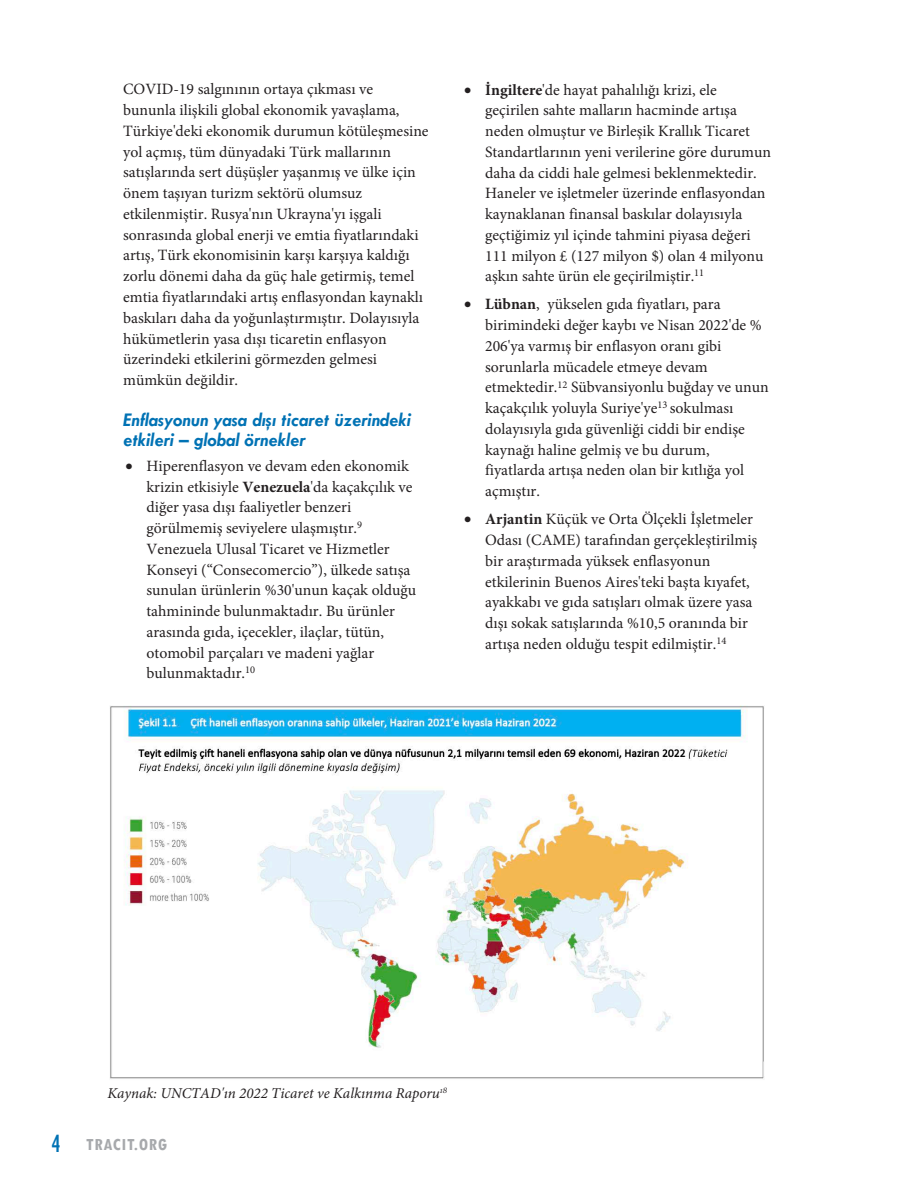
<style>
.page{position:relative;width:918px;height:1188px;background:#fff}
.page>*{position:absolute;margin:0;border:0;box-sizing:border-box;transform-origin:0 0}
.t1{font:italic 700 19.5px/20.2px "Tw Cen";color:#0072b4}
.t2{font:700 18px "Tw Cen MT Condensed";letter-spacing:.04em;color:#a7a9ac}
.t3{font:15.75px/20.7px "Minion Pro";color:#231f20}
.t4{font:italic 15px "Minion Pro";color:#231f20}
.s1{font-weight:700}
.s2{font-weight:400;font-size:27px;color:#0072b4}
</style>
<div class="page">
<img style="left:110px;top:705px;width:654px;height:374px">
<p class="t3" style="left:123px;top:79px;width:307px">COVID-19 salgınının ortaya çıkması ve bununla ilişkili global ekonomik yavaşlama, Türkiye'deki ekonomik durumun kötüleşmesine yol açmış, tüm dünyadaki Türk mallarının satışlarında sert düşüşler yaşanmış ve ülke için önem taşıyan turizm sektörü olumsuz etkilenmiştir. Rusya'nın Ukrayna'yı işgali sonrasında global enerji ve emtia fiyatlarındaki artış, Türk ekonomisinin karşı karşıya kaldığı zorlu dönemi daha da güç hale getirmiş, temel emtia fiyatlarındaki artış enflasyondan kaynaklı baskıları daha da yoğunlaştırmıştır. Dolayısıyla hükümetlerin yasa dışı ticaretin enflasyon üzerindeki etkilerini görmezden gelmesi mümkün değildir.</p>
<p class="t1" style="left:123px;top:409px;width:289px">Enflasyonun yasa dışı ticaret üzerindeki etkileri – global örnekler</p>
<p class="t3" style="left:147px;top:455px;width:271px;text-indent:-21px">• Hiperenflasyon ve devam eden ekonomik krizin etkisiyle <span class="s1">Venezuela</span>'da kaçakçılık ve diğer yasa dışı faaliyetler benzeri görülmemiş seviyelere ulaşmıştır.<sup>9<br></sup>Venezuela Ulusal Ticaret ve Hizmetler Konseyi (“Consecomercio”), ülkede satışa sunulan ürünlerin %30'unun kaçak olduğu tahmininde bulunmaktadır. Bu ürünler arasında gıda, içecekler, ilaçlar, tütün, otomobil parçaları ve madeni yağlar bulunmaktadır.<sup>10</sup></p>
<p class="t3" style="left:485px;top:79px;width:287px;text-indent:-21px">• <span class="s1">İngiltere</span>'de hayat pahalılığı krizi, ele geçirilen sahte malların hacminde artışa neden olmuştur ve Birleşik Krallık Ticaret Standartlarının yeni verilerine göre durumun daha da ciddi hale gelmesi beklenmektedir.<br>Haneler ve işletmeler üzerinde enflasyondan kaynaklanan finansal baskılar dolayısıyla geçtiğimiz yıl içinde tahmini piyasa değeri 111 milyon £ (127 milyon $) olan 4 milyonu aşkın sahte ürün ele geçirilmiştir.<sup>11</sup></p>
<p class="t3" style="left:485px;top:294px;width:285px;text-indent:-21px">• <span class="s1">Lübnan</span>, yükselen gıda fiyatları, para birimindeki değer kaybı ve Nisan 2022'de % 206'ya varmış bir enflasyon oranı gibi sorunlarla mücadele etmeye devam etmektedir.<sup>12</sup> Sübvansiyonlu buğday ve unun kaçakçılık yoluyla Suriye'ye<sup>13</sup> sokulması dolayısıyla gıda güvenliği ciddi bir endişe kaynağı haline gelmiş ve bu durum, fiyatlarda artışa neden olan bir kıtlığa yol açmıştır.</p>
<p class="t3" style="left:485px;top:509px;width:274px;text-indent:-21px">• <span class="s1">Arjantin</span> Küçük ve Orta Ölçekli İşletmeler Odası (CAME) tarafından gerçekleştirilmiş bir araştırmada yüksek enflasyonun etkilerinin Buenos Aires'teki başta kıyafet, ayakkabı ve gıda satışları olmak üzere yasa dışı sokak satışlarında %10,5 oranında bir artışa neden olduğu tespit edilmiştir.<sup>14</sup></p>
<p class="t4" style="left:107px;top:1083px;width:342px">Kaynak: UNCTAD'ın 2022 Ticaret ve Kalkınma Raporu<sup>18</sup></p>
<p class="t2" style="left:51px;top:1134px;width:118px"><span class="s2">4</span> TRACIT.ORG</p>
</div>
